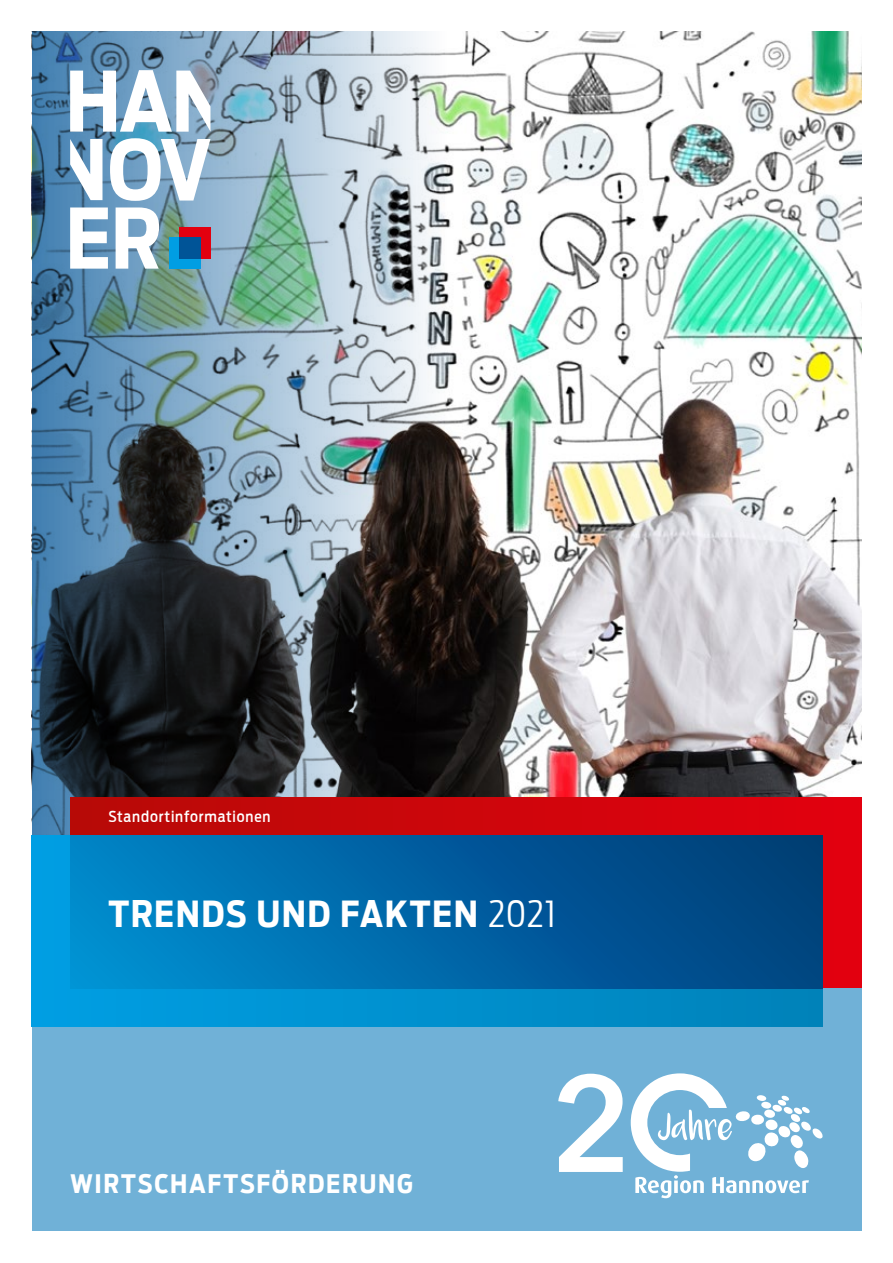
<style>
.page{position:relative;width:893px;height:1263px;background:#fff}
.page>*{position:absolute;margin:0;border:0;box-sizing:border-box;transform-origin:0 0}
.t1{font:600 135.3px "Avenir Next";color:#fff}
.t2{font:700 36px "Antenna Cond";letter-spacing:.04em;color:#fff}
.t3{font:700 25.5px "Antenna Cond";letter-spacing:.065em;color:#fff}
.t4{font:500 15px "Antenna Cond";letter-spacing:.055em;color:#fff}
.s1{font-weight:300}
</style>
<div class="page">
<img style="left:446px;top:32px;width:415px;height:765px">
<img style="left:32px;top:32px;width:414px;height:804px">
<svg style="left:70px;top:797px;width:791px;height:192px;background:#cb060e"></svg>
<div style="left:32px;top:989px;width:829px;height:242px;background:#70b1d7"></div>
<div style="left:32px;top:836px;width:791px;height:191px;background:linear-gradient(to right,#009fe3,#0082b9)"></div>
<div style="left:70px;top:836px;width:753px;height:153px;background:linear-gradient(to right,#008bce,#003c78)"></div>
<div style="left:169px;top:237px;width:31px;height:32px;background:#009ee3"></div>
<div style="left:179px;top:227px;width:31px;height:32px;background:#e3000f"></div>
<div style="left:179px;top:237px;width:21px;height:22px;background:#005497"></div>
<svg style="left:70px;top:207px;width:38px;height:62px"></svg>
<svg style="left:116px;top:207px;width:43px;height:62px"></svg>
<svg style="left:70px;top:139px;width:32px;height:61px"></svg>
<svg style="left:110px;top:138px;width:100px;height:63px"></svg>
<svg style="left:70px;top:70px;width:140px;height:62px"></svg>
<svg style="left:631px;top:1073px;width:192px;height:125px"></svg>
<p class="t4" style="left:108px;top:808px;width:164px">Standortinformationen</p>
<h2 class="t2" style="left:108px;top:892px;width:449px">TRENDS UND FAKTEN <span class="s1">2021</span></h2>
<h3 class="t3" style="left:70px;top:1168px;width:344px">WIRTSCHAFTSFÖRDERUNG</h3>
<h1 class="t1" style="left:550px;top:1009px;width:84px">2</h1>
</div>
